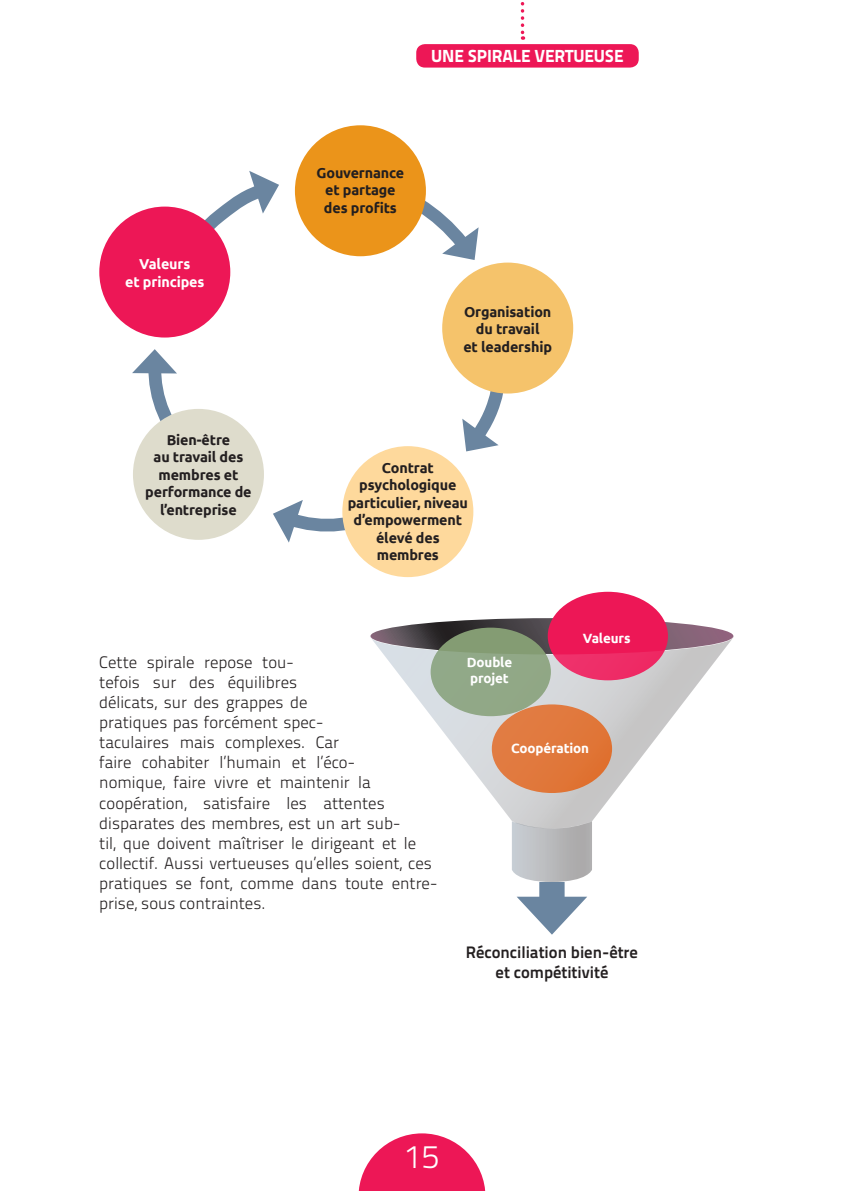
<style>
.page{position:relative;width:844px;height:1191px;background:#fff}
.page>*{position:absolute;margin:0;border:0;box-sizing:border-box;transform-origin:0 0}
.t1{font:32.9px "Titillium Text 14 L 250 wt";color:#fff}
.t2{font:17.5px "Titillium Text 14 L 999 wt";letter-spacing:-.01em;color:#fff}
.t3{font:16.62px/20.1px "Titillium Text 14 L 250 wt";color:#231f20}
.t4{font:16.62px/20.1px "Titillium Text 14 L 800 wt";color:#231f20;text-align:center}
.t5{font:700 14.35px/17.5px "Ubuntu";letter-spacing:-.01em;color:#231f20;text-align:center}
.t6{font:700 14.35px/17.5px "Ubuntu";letter-spacing:-.01em;color:#fff;text-align:center}
.t7{font:700 13.3px/16.3px "Ubuntu";letter-spacing:-.01em;color:#fff}
</style>
<div class="page">
<svg style="left:520px;top:2px;width:4px;height:38px"></svg>
<svg style="left:358px;top:1133px;width:127px;height:58px"></svg>
<div style="left:416px;top:44px;width:222px;height:24px;background:#ed1756;border-radius:9px"></div>
<svg style="left:142px;top:168px;width:368px;height:363px"></svg>
<svg style="left:249px;top:171px;width:30px;height:42px"></svg>
<svg style="left:132px;top:349px;width:45px;height:24px"></svg>
<svg style="left:273px;top:500px;width:30px;height:42px"></svg>
<svg style="left:462px;top:419px;width:36px;height:32px"></svg>
<svg style="left:442px;top:227px;width:36px;height:33px"></svg>
<div style="left:295px;top:125px;width:131px;height:131px;background:#eb941a;border-radius:50%"></div>
<div style="left:342px;top:446px;width:131px;height:131px;background:#fed99c;border-radius:50%"></div>
<div style="left:133px;top:409px;width:131px;height:131px;background:#dedccc;border-radius:50%"></div>
<div style="left:99px;top:207px;width:131px;height:130px;background:#ed1756;border-radius:50%"></div>
<div style="left:442px;top:262px;width:131px;height:131px;background:#f5c36b;border-radius:50%"></div>
<div style="left:539px;top:882px;width:25px;height:29px;background:#6a85a0"></div>
<svg style="left:517px;top:896px;width:70px;height:38px"></svg>
<svg style="left:370px;top:618px;width:363px;height:18px"></svg>
<svg style="left:512px;top:828px;width:80px;height:54px;background:#bcbdbf"></svg>
<div style="left:430px;top:627px;width:120px;height:89px;background:#849c73;border-radius:50%"></div>
<div style="left:547px;top:592px;width:120px;height:88px;background:#ed1756;border-radius:50%"></div>
<svg style="left:370px;top:636px;width:363px;height:192px"></svg>
<p class="t6" style="left:125px;top:255px;width:81px">Valeurs<br>et principes</p>
<p class="t5" style="left:145px;top:431px;width:108px">Bien-être<br>au travail des membres et performance de l’entreprise</p>
<p class="t2" style="left:431px;top:45px;width:82px">UNE SPIRALE</p>
<p class="t2" style="left:534px;top:45px;width:80px">VERTUEUSE</p>
<p class="t5" style="left:316px;top:164px;width:89px">Gouvernance et partage des profits</p>
<p class="t5" style="left:463px;top:302px;width:90px">Organisation du travail<br>et leadership</p>
<p class="t5" style="left:347px;top:458px;width:122px">Contrat psychologique particulier, niveau d’empowerment élevé des membres</p>
<p class="t7" style="left:582px;top:630px;width:49px">Valeurs</p>
<p class="t3" style="left:99px;top:651px;width:339px">Cette spirale repose tou-<br>tefois sur des équilibres<br>délicats, sur des grappes de<br>pratiques pas forcément spec-<br>taculaires mais complexes. Car<br>faire cohabiter l’humain et l’éco-<br>nomique, faire vivre et maintenir la coopération, satisfaire les attentes disparates des membres, est un art sub-<br>til, que doivent maîtriser le dirigeant et le collectif. Aussi vertueuses qu’elles soient, ces pratiques se font, comme dans toute entre&shy;prise, sous contraintes.</p>
<p class="t7" style="left:466px;top:653px;width:47px">Double projet</p>
<p class="t7" style="left:511px;top:740px;width:80px">Coopération</p>
<p class="t4" style="left:466px;top:942px;width:173px">Réconciliation bien-être et compétitivité</p>
<h1 class="t1" style="left:404px;top:1136px;width:36px">15</h1>
</div>
